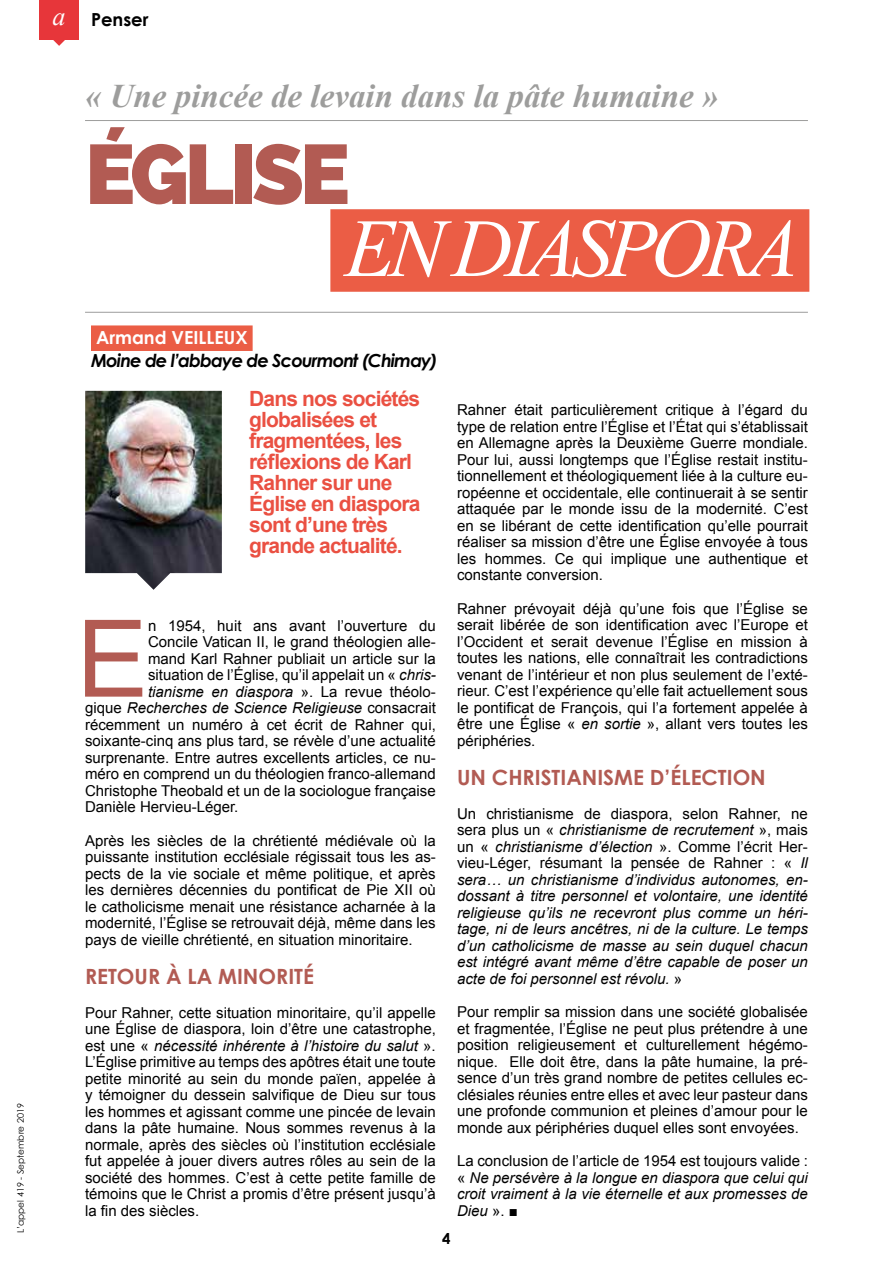
<style>
.page{position:relative;width:893px;height:1263px;background:#fff}
.page>*{position:absolute;margin:0;border:0;box-sizing:border-box;transform-origin:0 0}
.t1{font:107.25px "Arial";color:#b25b53}
.t2{font:800 84px "Raleway";letter-spacing:-.05em;color:#b25b53}
.t3{font:italic 82.5px "Times New Roman";letter-spacing:-.075em;color:#fff}
.t4{font:italic 700 33px "Times New Roman";color:#9d9d9c}
.t5{font:700 21px/21px "Arial";letter-spacing:-.04em;color:#ea5042}
.t6{font:700 21px "Century Gothic";color:#b25b53}
.t7{font:italic 700 18px "Century Gothic";letter-spacing:-.05em;color:#000}
.t8{font:700 18px "Century Gothic";color:#fff}
.t9{font:700 18px "Century Gothic";color:#000}
.t10{font:15px/16.5px "Arial";color:#000;text-align:justify}
.t11{font:italic 15px/16.5px "Arial";color:#000;text-align:justify}
.t12{font:700 15px "Century Gothic";color:#000}
.t13{font:9px "Century Gothic";color:#000}
.s1{font-family:"Times New Roman";font-weight:400;font-style:italic;font-size:26.1px;color:#fff}
.s2{font-style:italic}
.s3{font-style:normal}
</style>
<div class="page">
<div style="left:39px;top:0;width:40px;height:39px;background:#e7363a"></div>
<svg style="left:53px;top:39px;width:13px;height:7px"></svg>
<img style="left:85px;top:391px;width:137px;height:199px">
<hr style="left:85px;top:312px;width:723px;height:1px;background:#9d9d9c">
<hr style="left:85px;top:120px;width:723px;height:1px;background:#9d9d9c">
<div style="left:330px;top:209px;width:479px;height:83px;background:#eb5d45"></div>
<div style="left:91px;top:325px;width:162px;height:26px;background:#eb5d45"></div>
<p class="t13" style="left:15px;top:1233px;width:131px;rotate:-90deg">L’appel 419 - Septembre 2019</p>
<p class="t9" style="left:53px;top:8px;width:97px"><span class="s1">a</span> Penser</p>
<h3 class="t4" style="left:85px;top:78px;width:635px">« Une pincée de levain dans la pâte humaine »</h3>
<h2 class="t2" style="left:85px;top:126px;width:266px">ÉGLISE</h2>
<h3 class="t3" style="left:345px;top:202px;width:455px">EN DIASPORA</h3>
<p class="t8" style="left:96px;top:326px;width:153px">Armand VEILLEUX</p>
<p class="t7" style="left:91px;top:349px;width:348px">Moine de l’abbaye de Scourmont (Chimay)</p>
<h3 class="t5" style="left:249px;top:388px;width:173px">Dans nos sociétés globalisées et fragmentées, les réflexions de Karl<br>Rahner sur une<br>Église en diaspora sont d’une très grande actualité.</h3>
<h1 class="t1" style="left:77px;top:599px;width:73px">E</h1>
<p class="t10" style="left:148px;top:617px;width:289px">n 1954, huit ans avant l’ouverture du</p>
<p class="t10" style="left:148px;top:634px;width:289px">Concile Vatican II, le grand théologien alle-</p>
<p class="t10" style="left:148px;top:650px;width:289px">mand Karl Rahner publiait un article sur la</p>
<p class="t10" style="left:148px;top:667px;width:289px">situation de l’Église, qu’il appelait un « <span class="s2">chris-</span></p>
<p class="t11" style="left:148px;top:683px;width:289px">tianisme en diaspora <span class="s3">». La revue théolo-</span></p>
<p class="t11" style="left:85px;top:700px;width:352px"><span class="s3">gique</span> Recherches de Science Religieuse <span class="s3">consacrait</span></p>
<p class="t10" style="left:85px;top:716px;width:352px">récemment un numéro à cet écrit de Rahner qui,</p>
<p class="t10" style="left:85px;top:733px;width:352px">soixante-cinq ans plus tard, se révèle d’une actualité</p>
<p class="t10" style="left:85px;top:749px;width:352px">surprenante. Entre autres excellents articles, ce nu-</p>
<p class="t10" style="left:85px;top:766px;width:352px">méro en comprend un du théologien franco-allemand</p>
<p class="t10" style="left:85px;top:782px;width:352px">Christophe Theobald et un de la sociologue française</p>
<p class="t10" style="left:85px;top:799px;width:155px">Danièle Hervieu-Léger.</p>
<p class="t10" style="left:85px;top:832px;width:352px">Après les siècles de la chrétienté médiévale où la puissante institution ecclésiale régissait tous les as&shy;pects de la vie sociale et même politique, et après les dernières décennies du pontificat de Pie XII où le catholicisme menait une résistance acharnée à la modernité, l’Église se retrouvait déjà, même dans les pays de vieille chrétienté, en situation minoritaire.</p>
<h3 class="t6" style="left:85px;top:963px;width:230px">RETOUR À LA MINORITÉ</h3>
<p class="t10" style="left:85px;top:1004px;width:352px">Pour Rahner, cette situation minoritaire, qu’il appelle une Église de diaspora, loin d’être une catastrophe, est une « <span class="s2">nécessité inhérente à l’histoire du salut</span> ».<br>L’Église primitive au temps des apôtres était une toute petite minorité au sein du monde païen, appelée à y témoigner du dessein salvifique de Dieu sur tous les hommes et agissant comme une pincée de levain dans la pâte humaine. Nous sommes revenus à la normale, après des siècles où l’institution ecclésiale fut appelée à jouer divers autres rôles au sein de la société des hommes. C’est à cette petite famille de témoins que le Christ a promis d’être présent jusqu’à la fin des siècles.</p>
<p class="t10" style="left:457px;top:402px;width:352px">Rahner était particulièrement critique à l’égard du type de relation entre l’Église et l’État qui s’établissait en Allemagne après la Deuxième Guerre mondiale.<br>Pour lui, aussi longtemps que l’Église restait institu&shy;tionnellement et théologiquement liée à la culture eu&shy;ropéenne et occidentale, elle continuerait à se sentir attaquée par le monde issu de la modernité. C’est en se libérant de cette identification qu’elle pourrait réaliser sa mission d’être une Église envoyée à tous les hommes. Ce qui implique une authentique et constante conversion.</p>
<p class="t10" style="left:457px;top:600px;width:352px">Rahner prévoyait déjà qu’une fois que l’Église se serait libérée de son identification avec l’Europe et l’Occident et serait devenue l’Église en mission à toutes les nations, elle connaîtrait les contradictions venant de l’intérieur et non plus seulement de l’exté&shy;rieur. C’est l’expérience qu’elle fait actuellement sous le pontificat de François, qui l’a fortement appelée à être une Église « <span class="s2">en sortie</span> », allant vers toutes les périphéries.</p>
<h3 class="t6" style="left:457px;top:764px;width:310px">UN CHRISTIANISME D’ÉLECTION</h3>
<p class="t11" style="left:457px;top:805px;width:352px"><span class="s3">Un christianisme de diaspora, selon Rahner, ne sera plus un «</span> christianisme de recrutement <span class="s3">», mais un «</span> christianisme d’élection <span class="s3">». Comme l’écrit Her&shy;vieu-Léger, résumant la pensée de Rahner : «</span> Il sera… un christianisme d’individus autonomes, en&shy;dossant à titre personnel et volontaire, une identité religieuse qu’ils ne recevront plus comme un héri&shy;tage, ni de leurs ancêtres, ni de la culture. Le temps d’un catholicisme de masse au sein duquel chacun est intégré avant même d’être capable de poser un acte de foi personnel est révolu. <span class="s3">»</span></p>
<p class="t10" style="left:457px;top:1004px;width:352px">Pour remplir sa mission dans une société globalisée et fragmentée, l’Église ne peut plus prétendre à une position religieusement et culturellement hégémo&shy;nique. Elle doit être, dans la pâte humaine, la pré&shy;sence d’un très grand nombre de petites cellules ec&shy;clésiales réunies entre elles et avec leur pasteur dans une profonde communion et pleines d’amour pour le monde aux périphéries duquel elles sont envoyées.</p>
<p class="t11" style="left:457px;top:1153px;width:352px"><span class="s3">La conclusion de l’article de 1954 est toujours valide : «</span> Ne persévère à la longue en diaspora que celui qui croit vraiment à la vie éternelle et aux promesses de Dieu <span class="s3">». ■</span></p>
<p class="t12" style="left:442px;top:1229px;width:10px">4</p>
</div>
